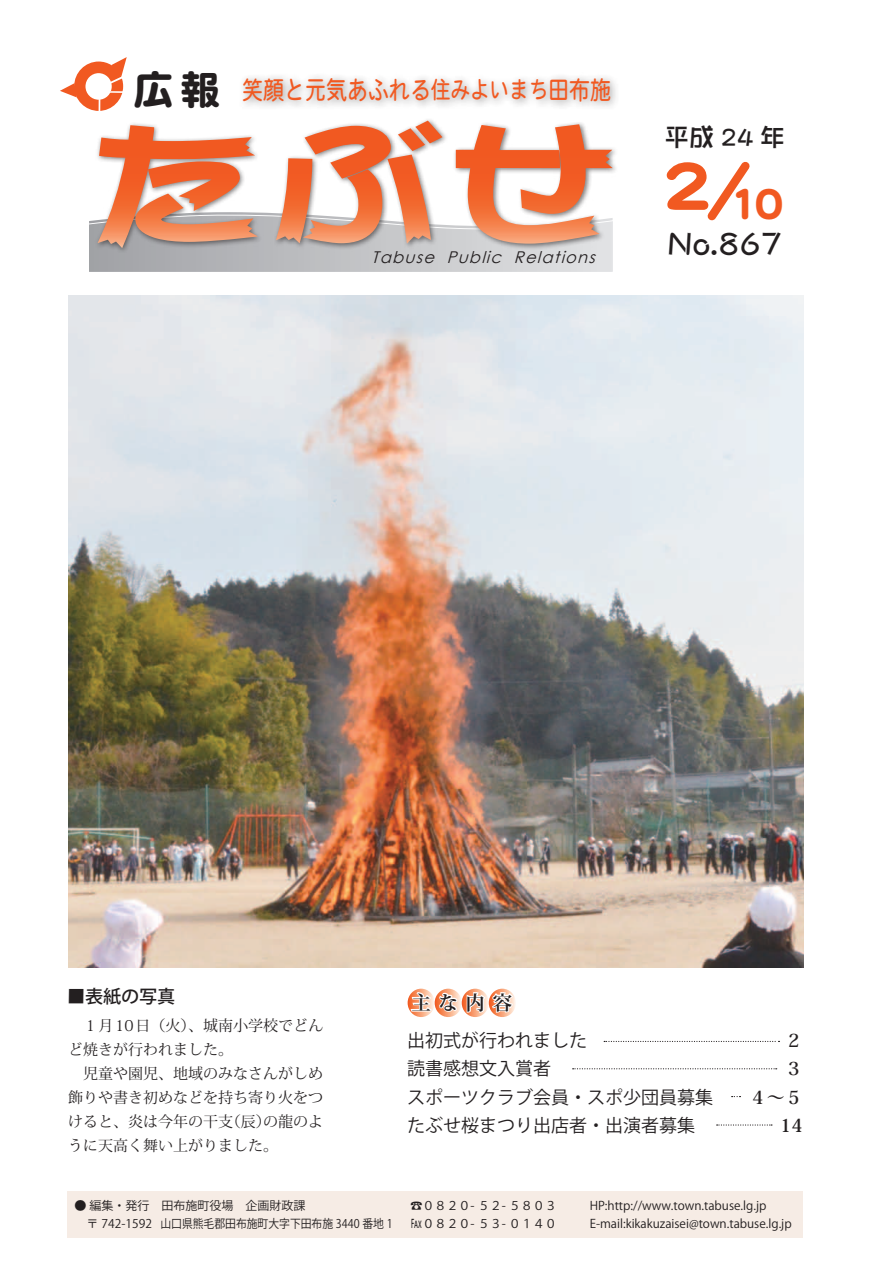
<style>
.page{position:relative;width:893px;height:1263px;background:#fff}
.page>*{position:absolute;margin:0;border:0;box-sizing:border-box;transform-origin:0 0}
.t1{font:70.35px "DF Maru Gothic Std W9";color:#f15921}
.t2{font:44.4px "DF Maru Gothic Std W9";color:#f15921}
.t3{font:40.05px "DF Maru Gothic Std W9";color:#231f20}
.t4{font:31.95px "DFPOP Stencil Std W7";color:#231f20}
.t5{font:25.2px "DFHS Maru Gothic Std W4";color:#f15921;scale:.83 1}
.t6{font:24.9px "DFPOP Stencil Std W7";color:#231f20}
.t7{font:700 19.5px "Koz Min Std";color:#231f20}
.t8{font:18px/28.5px "Koz Go Pro";color:#231f20}
.t9{font:700 18px/28.5px "Koz Min Pro";color:#231f20;text-align:right}
.t10{font:500 18px "Koz Go Pro";color:#231f20}
.t11{font:italic 16.2px "Century Gothic";color:#231f20}
.t12{font:15px/24px "Koz Min Pro";color:#231f20}
.t13{font:12px/18px "Koz Go Pro";color:#231f20}
.t14{font:500 9.6px "Koz Go Pro";color:#231f20;scale:.62 1}
.s1{font-size:23.4px}
.s2{font-size:12px}
</style>
<div class="page">
<svg style="left:89px;top:220px;width:524px;height:52px;background:#c1c2c5"></svg>
<div style="left:236px;top:71px;width:382px;height:39px;background:#231f20;opacity:.5"></div>
<div style="left:68px;top:1191px;width:735px;height:47px;background:#f6ece5"></div>
<svg style="left:573px;top:1068px;width:204px;height:1px"></svg>
<svg style="left:604px;top:1041px;width:175px;height:1px"></svg>
<svg style="left:717px;top:1124px;width:55px;height:1px"></svg>
<svg style="left:60px;top:57px;width:67px;height:54px"></svg>
<div style="left:94px;top:117px;width:524px;height:136px;background:#231f20;opacity:.58"></div>
<svg style="left:98px;top:124px;width:515px;height:124px"></svg>
<svg style="left:398px;top:121px;width:44px;height:30px"></svg>
<svg style="left:707px;top:161px;width:43px;height:60px"></svg>
<svg style="left:408px;top:989px;width:108px;height:28px"></svg>
<img style="left:68px;top:295px;width:735px;height:673px">
<h3 class="t3" style="left:133px;top:68px;width:88px">広報</h3>
<h3 class="t5" style="left:242px;top:76px;width:446px">笑顔と元気あふれる<span class="s1">住みよいまち</span>田布施</h3>
<h3 class="t11" style="left:372px;top:246px;width:231px">Tabuse Public Relations</h3>
<h3 class="t6" style="left:665px;top:123px;width:122px">平成 24 年</h3>
<h1 class="t1" style="left:662px;top:145px;width:52px">2</h1>
<h3 class="t4" style="left:667px;top:226px;width:117px">No.867</h3>
<h2 class="t2" style="left:729px;top:178px;width:57px">10</h2>
<h3 class="t10" style="left:67px;top:985px;width:110px">■表紙の写真</h3>
<h3 class="t7" style="left:411px;top:990px;width:102px">主な内容</h3>
<p class="t12" style="left:68px;top:1013px;width:257px">　１月10日（火）、城南小学校でどん</p>
<p class="t12" style="left:68px;top:1037px;width:166px">ど焼きが行われました。</p>
<p class="t12" style="left:68px;top:1061px;width:256px">　児童や園児、地域のみなさんがしめ</p>
<p class="t12" style="left:68px;top:1085px;width:256px">飾りや書き初めなどを持ち寄り火をつ</p>
<p class="t12" style="left:263px;top:1109px;width:61px">の龍のよ</p>
<p class="t12" style="left:68px;top:1109px;width:211px">けると、炎は今年の干支<br>うに天高く舞い上がりました。</p>
<p class="t12" style="left:226px;top:1109px;width:46px">（辰）</p>
<h3 class="t8" style="left:407px;top:1026px;width:307px">出初式が行われました<br>読書感想文入賞者<br>スポーツクラブ会員・スポ少団員募集たぶせ桜まつり出店者・出演者募集</h3>
<h3 class="t9" style="left:749px;top:1025px;width:55px">２<br>３<br>４~５<br>14</h3>
<p class="t13" style="left:160px;top:1197px;width:234px;text-indent:-86px">● 編集・発行　田布施町役場　企画財政課<br>山口県熊毛郡田布施町大字下田布施 3440 番地 1</p>
<p class="t13" style="left:75px;top:1215px;width:79px">　〒 742-1592</p>
<p class="t13" style="left:411px;top:1197px;width:148px;text-align:right">☎０８２０- ５２- ５８０３<br>０８２０- ５３- ０１４０</p>
<p class="t13" style="left:590px;top:1197px;width:203px">HP:http://www.town.tabuse l g. j p.<br>-E mail:kikakuzaisei@town.tabuse l g. j p.</p>
<p class="t14" style="left:411px;top:1218px;width:19px"><span class="s2">F</span>AX</p>
</div>
